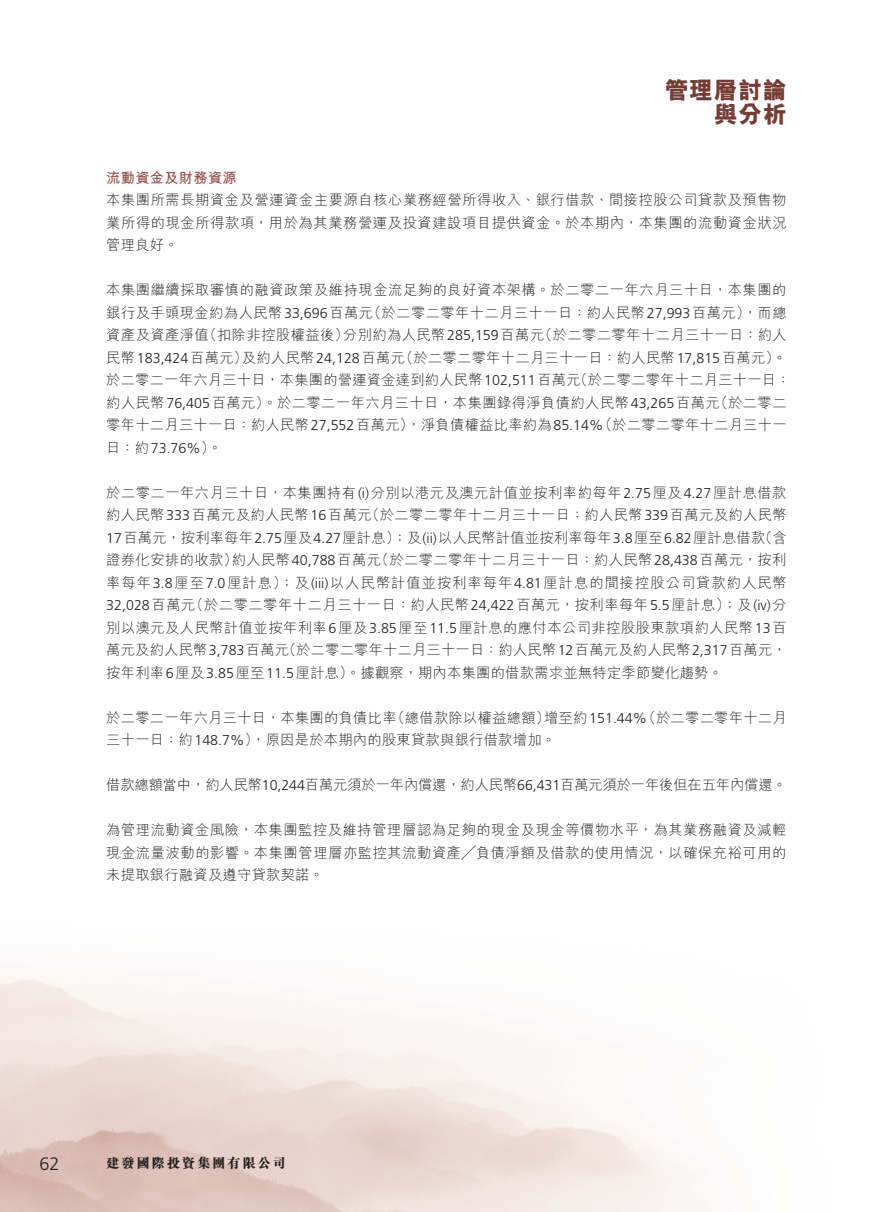
<style>
.page{position:relative;width:893px;height:1212px;background:#fff}
.page>*{position:absolute;margin:0;border:0;box-sizing:border-box;transform-origin:0 0}
.t1{font:800 24px/24px "M Hei HK";letter-spacing:.02em;color:#763c34;text-align:right}
.t2{font:300 18px "Frutiger LT Std";color:#231f20}
._50_Table_txt{font:300 14.25px/22.5px "M Hei HK";letter-spacing:.025em;color:#231f20;text-align:justify}
._50_Table_txt-2{font:300 14.25px "M Hei HK";letter-spacing:-.005em;color:#231f20}
._02_H2{font:700 14.25px "M Hei HK";letter-spacing:.02em;color:#934e45}
.t3{font:800 13.5px "M Sung HK";letter-spacing:.12em;color:#231f20}
.s1{font-family:"Frutiger LT Std"}
</style>
<div class="page">
<h1 class="t1" style="left:665px;top:78px;width:123px">管理層討論與分析</h1>
<p class="_02_H2" style="left:106px;top:167px;width:132px">流動資金及財務資源</p>
<p class="_50_Table_txt" style="left:106px;top:189px;width:682px">本集團所需長期資金及營運資金主要源自核心業務經營所得收入、銀行借款、間接控股公司貸款及預售物業所得的現金所得款項，用於為其業務營運及投資建設項目提供資金。於本期內，本集團的流動資金狀況管理良好。</p>
<p class="_50_Table_txt" style="left:106px;top:279px;width:686px;text-align:left">本集團繼續採取審慎的融資政策及維持現金流足夠的良好資本架構。於二零二一年六月三十日，本集團的銀行及手頭現金約為人民幣<span class="s1">33,696</span>百萬元（於二零二零年十二月三十一日：約人民幣<span class="s1">27,993</span>百萬元），而總資產及資產淨值（扣除非控股權益後）分別約為人民幣<span class="s1">285,159</span>百萬元（於二零二零年十二月三十一日：約人民幣<span class="s1">183,424</span>百萬元）及約人民幣<span class="s1">24,128</span>百萬元（於二零二零年十二月三十一日：約人民幣<span class="s1">17,815</span>百萬元）。於二零二一年六月三十日，本集團的營運資金達到約人民幣<span class="s1">102,511</span>百萬元（於二零二零年十二月三十一日：約人民幣<span class="s1">76,405</span>百萬元）。於二零二一年六月三十日，本集團錄得淨負債約人民幣<span class="s1">43,265</span>百萬元（於二零二零年十二月三十一日：約人民幣<span class="s1">27,552</span>百萬元），淨負債權益比率約為<span class="s1">85.14%</span>（於二零二零年十二月三十一日：約<span class="s1">73.76%</span>）。</p>
<p class="_50_Table_txt" style="left:106px;top:481px;width:682px">於二零二一年六月三十日，本集團持有<span class="s1">(i)</span>分別以港元及澳元計值並按利率約每年<span class="s1">2.75</span>厘及<span class="s1">4.27</span>厘計息借款約人民幣<span class="s1">333</span>百萬元及約人民幣<span class="s1">16</span>百萬元（於二零二零年十二月三十一日：約人民幣<span class="s1">339</span>百萬元及約人民幣<span class="s1">17</span>百萬元，按利率每年<span class="s1">2.75</span>厘及<span class="s1">4.27</span>厘計息）；及<span class="s1">(ii)</span>以人民幣計值並按利率每年<span class="s1">3.8</span>厘至<span class="s1">6.82</span>厘計息借款（含證券化安排的收款）約人民幣<span class="s1">40,788</span>百萬元（於二零二零年十二月三十一日：約人民幣<span class="s1">28,438</span>百萬元，按利率每年<span class="s1">3.8</span>厘至<span class="s1">7.0</span>厘計息）；及<span class="s1">(iii)</span>以人民幣計值並按利率每年<span class="s1">4.81</span>厘計息的間接控股公司貸款約人民幣<span class="s1">32,028</span>百萬元（於二零二零年十二月三十一日：約人民幣<span class="s1">24,422</span>百萬元，按利率每年<span class="s1">5.5</span>厘計息）；及<span class="s1">(iv)</span>分別以澳元及人民幣計值並按年利率<span class="s1">6</span>厘及<span class="s1">3.85</span>厘至<span class="s1">11.5</span>厘計息的應付本公司非控股股東款項約人民幣<span class="s1">13</span>百萬元及約人民幣<span class="s1">3,783</span>百萬元（於二零二零年十二月三十一日：約人民幣<span class="s1">12</span>百萬元及約人民幣<span class="s1">2,317</span>百萬元，按年利率<span class="s1">6</span>厘及<span class="s1">3.85</span>厘至<span class="s1">11.5</span>厘計息）。據觀察，期內本集團的借款需求並無特定季節變化趨勢。</p>
<p class="_50_Table_txt" style="left:106px;top:706px;width:682px">於二零二一年六月三十日，本集團的負債比率（總借款除以權益總額）增至約<span class="s1">151.44%</span>（於二零二零年十二月三十一日：約<span class="s1">148.7%</span>），原因是於本期內的股東貸款與銀行借款增加。</p>
<p class="_50_Table_txt-2" style="left:106px;top:778px;width:682px">借款總額當中，約人民幣<span class="s1">10,244</span>百萬元須於一年內償還，約人民幣<span class="s1">66,431</span>百萬元須於一年後但在五年內償還。</p>
<p class="_50_Table_txt" style="left:106px;top:819px;width:682px">為管理流動資金風險，本集團監控及維持管理層認為足夠的現金及現金等價物水平，為其業務融資及減輕現金流量波動的影響。本集團管理層亦監控其流動資產╱負債淨額及借款的使用情況，以確保充裕可用的未提取銀行融資及遵守貸款契諾。</p>
<p class="t2" style="left:40px;top:1153px;width:22px">62</p>
<p class="t3" style="left:106px;top:1156px;width:181px">建發國際投資集團有限公司</p>
</div>
